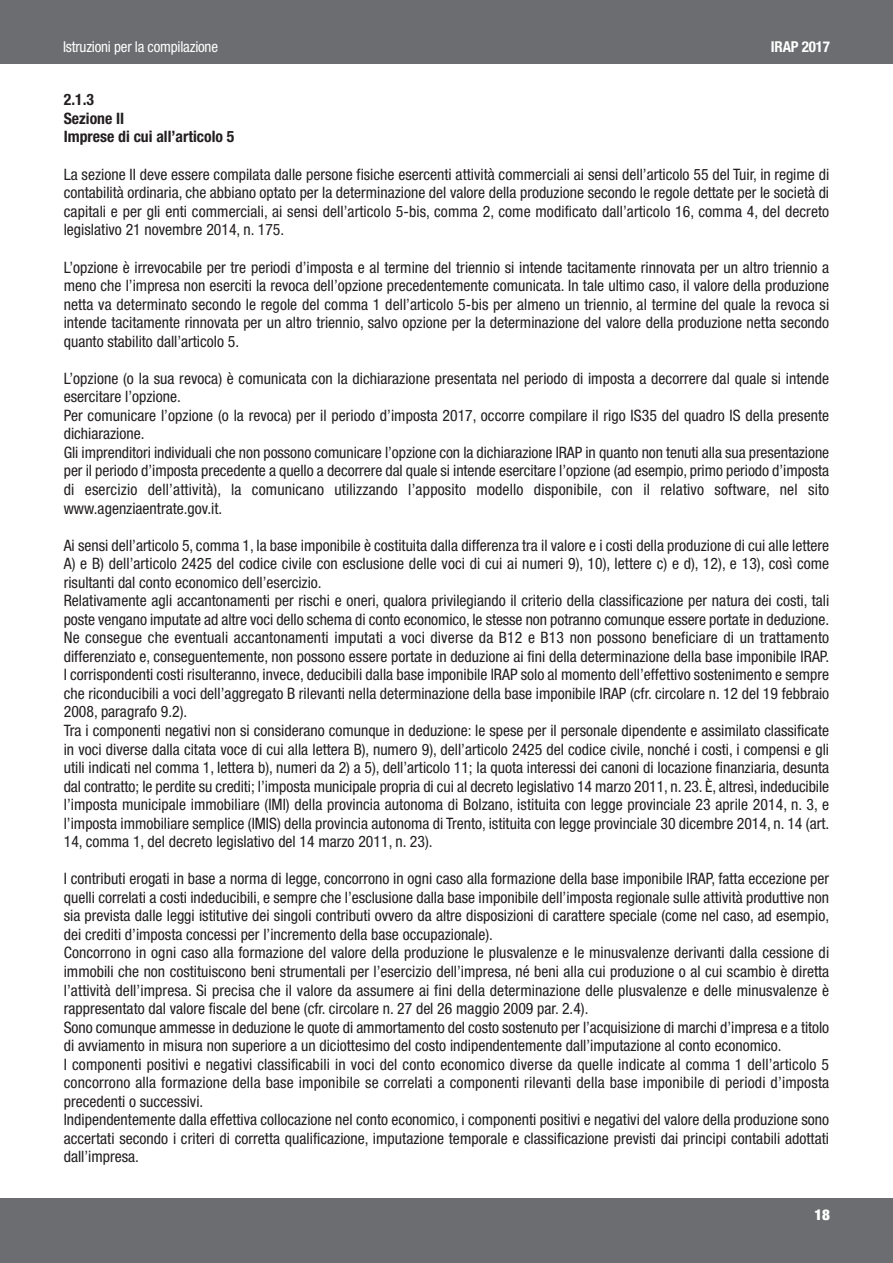
<style>
.page{position:relative;width:893px;height:1263px;background:#fff}
.page>*{position:absolute;margin:0;border:0;box-sizing:border-box;transform-origin:0 0}
.t1{font:condensed 15.75px/18.6px "Helvetica Neue";color:#231f20}
.t2{font:700 condensed 15.75px/18.9px "Helvetica Neue";color:#231f20}
.t3{font:condensed 15px "Helvetica Neue";letter-spacing:-.015em;color:#fff}
.t4{font:700 condensed 15px "Helvetica Neue";letter-spacing:-.015em;color:#fff}
.t5{font:900 condensed 15px "Helvetica Neue";color:#fff}
</style>
<div class="page">
<div style="left:0;top:0;width:893px;height:64px;background:#6c6d70"></div>
<div style="left:0;top:1198px;width:893px;height:65px;background:#6c6d70"></div>
<p class="t3" style="left:63px;top:41px;width:157px">Istruzioni per la compilazione</p>
<p class="t4" style="left:771px;top:41px;width:60px">IRAP 2017</p>
<p class="t2" style="left:64px;top:91px;width:172px">2.1.3<br>Sezione II<br>Imprese di cui all’articolo 5</p>
<p class="t1" style="left:64px;top:166px;width:767px;text-align:justify">La sezione II deve essere compilata dalle persone fisiche esercenti attività commerciali ai sensi dell’articolo 55 del Tuir, in regime di contabilità ordinaria, che abbiano optato per la determinazione del valore della produzione secondo le regole dettate per le società di capitali e per gli enti commerciali, ai sensi dell’articolo 5-bis, comma 2, come modificato dall’articolo 16, comma 4, del decreto legislativo 21 novembre 2014, n. 175.</p>
<p class="t1" style="left:64px;top:259px;width:767px;text-align:justify">L’opzione è irrevocabile per tre periodi d’imposta e al termine del triennio si intende tacitamente rinnovata per un altro triennio a meno che l’impresa non eserciti la revoca dell’opzione precedentemente comunicata. In tale ultimo caso, il valore della produzione netta va determinato secondo le regole del comma 1 dell’articolo 5-bis per almeno un triennio, al termine del quale la revoca si intende tacitamente rinnovata per un altro triennio, salvo opzione per la determinazione del valore della produzione netta secondo quanto stabilito dall’articolo 5.</p>
<p class="t1" style="left:64px;top:370px;width:767px">L’opzione (o la sua revoca) è comunicata con la dichiarazione presentata nel periodo di imposta a decorrere dal quale si intende esercitare l’opzione.<br>Per comunicare l’opzione (o la revoca) per il periodo d’imposta 2017, occorre compilare il rigo IS35 del quadro IS della presente dichiarazione.<br>Gli imprenditori individuali che non possono comunicare l’opzione con la dichiarazione IRAP in quanto non tenuti alla sua presentazione per il periodo d’imposta precedente a quello a decorrere dal quale si intende esercitare l’opzione (ad esempio, primo periodo d’imposta di esercizio dell’attività), la comunicano utilizzando l’apposito modello disponibile, con il relativo software, nel sito www.agenziaentrate.gov.it.</p>
<p class="t1" style="left:64px;top:537px;width:767px">Ai sensi dell’articolo 5, comma 1, la base imponibile è costituita dalla differenza tra il valore e i costi della produzione di cui alle lettere A) e B) dell’articolo 2425 del codice civile con esclusione delle voci di cui ai numeri 9), 10), lettere c) e d), 12), e 13), così come risultanti dal conto economico dell’esercizio.<br>Relativamente agli accantonamenti per rischi e oneri, qualora privilegiando il criterio della classificazione per natura dei costi, tali poste vengano imputate ad altre voci dello schema di conto economico, le stesse non potranno comunque essere portate in deduzione.<br>Ne consegue che eventuali accantonamenti imputati a voci diverse da B12 e B13 non possono beneficiare di un trattamento differenziato e, conseguentemente, non possono essere portate in deduzione ai fini della determinazione della base imponibile IRAP.<br>I corrispondenti costi risulteranno, invece, deducibili dalla base imponibile IRAP solo al momento dell’effettivo sostenimento e sempre che riconducibili a voci dell’aggregato B rilevanti nella determinazione della base imponibile IRAP (cfr. circolare n. 12 del 19 febbraio 2008, paragrafo 9.2).<br>Tra i componenti negativi non si considerano comunque in deduzione: le spese per il personale dipendente e assimilato classificate in voci diverse dalla citata voce di cui alla lettera B), numero 9), dell’articolo 2425 del codice civile, nonché i costi, i compensi e gli utili indicati nel comma 1, lettera b), numeri da 2) a 5), dell’articolo 11; la quota interessi dei canoni di locazione finanziaria, desunta dal contratto; le perdite su crediti; l’imposta municipale propria di cui al decreto legislativo 14 marzo 2011, n. 23. È, altresì, indeducibile l’imposta municipale immobiliare (IMI) della provincia autonoma di Bolzano, istituita con legge provinciale 23 aprile 2014, n. 3, e l’imposta immobiliare semplice (IMIS) della provincia autonoma di Trento, istituita con legge provinciale 30 dicembre 2014, n. 14 (art.<br>14, comma 1, del decreto legislativo del 14 marzo 2011, n. 23).</p>
<p class="t1" style="left:64px;top:871px;width:767px">I contributi erogati in base a norma di legge, concorrono in ogni caso alla formazione della base imponibile IRAP, fatta eccezione per quelli correlati a costi indeducibili, e sempre che l’esclusione dalla base imponibile dell’imposta regionale sulle attività produttive non sia prevista dalle leggi istitutive dei singoli contributi ovvero da altre disposizioni di carattere speciale (come nel caso, ad esempio, dei crediti d’imposta concessi per l’incremento della base occupazionale).<br>Concorrono in ogni caso alla formazione del valore della produzione le plusvalenze e le minusvalenze derivanti dalla cessione di immobili che non costituiscono beni strumentali per l’esercizio dell’impresa, né beni alla cui produzione o al cui scambio è diretta l’attività dell’impresa. Si precisa che il valore da assumere ai fini della determinazione delle plusvalenze e delle minusvalenze è rappresentato dal valore fiscale del bene (cfr. circolare n. 27 del 26 maggio 2009 par. 2.4).<br>Sono comunque ammesse in deduzione le quote di ammortamento del costo sostenuto per l’acquisizione di marchi d’impresa e a titolo di avviamento in misura non superiore a un diciottesimo del costo indipendentemente dall’imputazione al conto economico.<br>I componenti positivi e negativi classificabili in voci del conto economico diverse da quelle indicate al comma 1 dell’articolo 5 concorrono alla formazione della base imponibile se correlati a componenti rilevanti della base imponibile di periodi d’imposta precedenti o successivi.<br>Indipendentemente dalla effettiva collocazione nel conto economico, i componenti positivi e negativi del valore della produzione sono accertati secondo i criteri di corretta qualificazione, imputazione temporale e classificazione previsti dai principi contabili adottati dall’impresa.</p>
<p class="t5" style="left:814px;top:1206px;width:17px">18</p>
</div>
